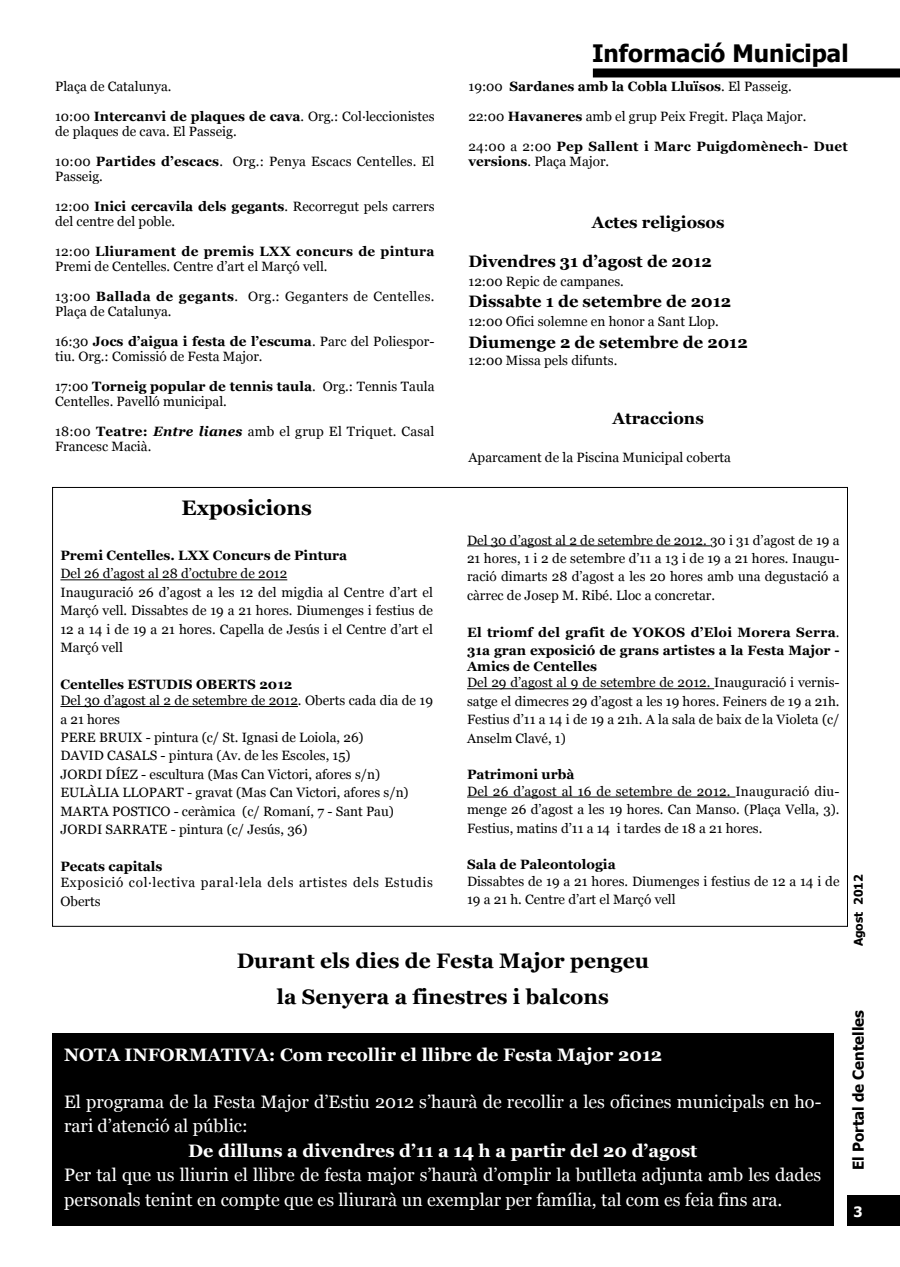
<style>
.page{position:relative;width:900px;height:1267px;background:#fff}
.page>*{position:absolute;margin:0;border:0;box-sizing:border-box;transform-origin:0 0}
.t1{font:700 24px "Tahoma";color:#000}
.t2{font:700 21px/36px "Georgia";color:#000;text-align:center}
.t3{font:18px "Georgia";color:#fff}
.t4{font:700 18px "Georgia";color:#fff}
.t5{font:700 16.5px "Georgia";color:#000}
.t6{font:700 15px "Tahoma";color:#000}
.t7{font:700 14.25px "Tahoma";color:#fff}
.t8{font:13.5px/18.5px "Georgia";color:#000}
.t9{font:700 13.5px/15px "Georgia";letter-spacing:.015em;color:#000}
.t10{font:13.5px/16.2px "Georgia";letter-spacing:.05em;color:#000}
.t11{font:13.5px/15px "Georgia";letter-spacing:.025em;color:#000}
.t12{font:700 12px "Tahoma";color:#000}
.s1{font-weight:700}
.s2{font-weight:700;font-style:italic}
.s3{font-weight:400}
</style>
<div class="page">
<div style="left:592px;top:68px;width:307px;height:9px;background:#000"></div>
<div style="left:847px;top:1194px;width:52px;height:31px;background:#000"></div>
<div style="left:52px;top:1033px;width:781px;height:192px;background:#000"></div>
<hr style="left:60px;top:579px;width:227px;height:1px;background:#000">
<hr style="left:60px;top:706px;width:238px;height:1px;background:#000">
<hr style="left:467px;top:545px;width:242px;height:1px;background:#000">
<hr style="left:467px;top:688px;width:247px;height:1px;background:#000">
<hr style="left:467px;top:796px;width:268px;height:1px;background:#000">
<p class="t8" style="left:55px;top:77px;width:118px">Plaça de Catalunya.</p>
<p class="t8" style="left:55px;top:109px;width:381px;line-height:15px">10:00 <span class="s1">Intercanvi de plaques de cava</span>. Org.: Col·leccionistes de plaques de cava. El Passeig.</p>
<p class="t8" style="left:55px;top:154px;width:381px;line-height:15px">10:00 <span class="s1">Partides d’escacs</span>. Org.: Penya Escacs Centelles. El<br>Passeig.</p>
<p class="t8" style="left:55px;top:199px;width:381px;line-height:15px">12:00 <span class="s1">Inici cercavila dels gegants</span>. Recorregut pels carrers del centre del poble.</p>
<p class="t8" style="left:55px;top:244px;width:381px;line-height:15px">12:00 <span class="s1">Lliurament de premis LXX concurs de pintura<br></span>Premi de Centelles. Centre d’art el Marçó vell.</p>
<p class="t11" style="left:55px;top:289px;width:381px">13:00 <span class="s1">Ballada de gegants</span>. Org.: Geganters de Centelles.<br>Plaça de Catalunya.</p>
<p class="t8" style="left:55px;top:334px;width:381px;line-height:15px">16:30 <span class="s1">Jocs d’aigua i festa de l’escuma</span>. Parc del Poliespor&shy;tiu. Org.: Comissió de Festa Major.</p>
<p class="t8" style="left:55px;top:379px;width:381px;line-height:15px">17:00 <span class="s1">Torneig popular de tennis taula</span>. Org.: Tennis Taula<br>Centelles. Pavelló municipal.</p>
<p class="t8" style="left:55px;top:424px;width:381px;line-height:15px">18:00 <span class="s1">Teatre:</span> <span class="s2">Entre lianes</span> amb el grup El Triquet. Casal<br>Francesc Macià.</p>
<p class="t2" style="left:182px;top:489px;width:132px">Exposicions</p>
<p class="t8" style="left:60px;top:546px;width:374px"><span class="s1">Premi Centelles. LXX Concurs de Pintura<br></span>Del 26 d’agost al 28 d’octubre de 2012<br>Inauguració 26 d’agost a les 12 del migdia al Centre d’art el Marçó vell. Dissabtes de 19 a 21 hores. Diumenges i festius de 12 a 14 i de 19 a 21 hores. Capella de Jesús i el Centre d’art el Marçó vell</p>
<p class="t8" style="left:60px;top:676px;width:374px;line-height:16.2px"><span class="s1">Centelles ESTUDIS OBERTS 2012<br></span>Del 30 d’agost al 2 de setembre de 2012. Oberts cada dia de 19</p>
<p class="t8" style="left:60px;top:709px;width:350px">a 21 hores<br>PERE BRUIX - pintura (c/ St. Ignasi de Loiola, 26)<br>DAVID CASALS - pintura (Av. de les Escoles, 15)<br>JORDI DÍEZ - escultura (Mas Can Victori, afores s/n)<br>EULÀLIA LLOPART - gravat (Mas Can Victori, afores s/n)<br>MARTA POSTICO - ceràmica (c/ Romaní, 7 - Sant Pau)<br>JORDI SARRATE - pintura (c/ Jesús, 36)</p>
<p class="t10" style="left:60px;top:858px;width:374px"><span class="s1">Pecats capitals<br></span>Exposició col·lectiva paral·lela dels artistes dels Estudis</p>
<p class="t8" style="left:60px;top:891px;width:42px">Oberts</p>
<p class="t1" style="left:592px;top:38px;width:258px">Informació Municipal</p>
<p class="t9" style="left:468px;top:79px;width:324px"><span class="s3">19:00</span> Sardanes amb la Cobla Lluïsos<span class="s3">. El Passeig.</span></p>
<p class="t8" style="left:468px;top:107px;width:339px">22:00 <span class="s1">Havaneres</span> amb el grup Peix Fregit. Plaça Major.</p>
<p class="t9" style="left:468px;top:139px;width:381px"><span class="s3">24:00 a 2:00</span> Pep Sallent i Marc Puigdomènech- Duet versions<span class="s3">. Plaça Major.</span></p>
<p class="t5" style="left:591px;top:212px;width:134px">Actes religiosos</p>
<p class="t5" style="left:468px;top:252px;width:245px">Divendres 31 d’agost de 2012</p>
<p class="t8" style="left:468px;top:272px;width:157px">12:00 Repic de campanes.</p>
<p class="t5" style="left:468px;top:292px;width:264px">Dissabte 1 de setembre de 2012</p>
<p class="t8" style="left:468px;top:312px;width:252px">12:00 Ofici solemne en honor a Sant Llop.</p>
<p class="t5" style="left:468px;top:333px;width:280px">Diumenge 2 de setembre de 2012</p>
<p class="t8" style="left:468px;top:351px;width:150px">12:00 Missa pels difunts.</p>
<p class="t5" style="left:612px;top:409px;width:93px">Atraccions</p>
<p class="t8" style="left:468px;top:448px;width:264px">Aparcament de la Piscina Municipal coberta</p>
<p class="t8" style="left:467px;top:530px;width:374px;text-align:justify">Del 30 d’agost al 2 de setembre de 2012. 30 i 31 d’agost de 19 a 21 hores, 1 i 2 de setembre d’11 a 13 i de 19 a 21 hores. Inaugu&shy;ració dimarts 28 d’agost a les 20 hores amb una degustació a càrrec de Josep M. Ribé. Lloc a concretar.</p>
<p class="t9" style="left:467px;top:622px;width:374px;line-height:18.5px">El triomf del grafit de YOKOS d’Eloi Morera Serra<span class="s3">.<br></span>31a gran exposició de grans artistes a la Festa Major -</p>
<p class="t8" style="left:467px;top:658px;width:374px;line-height:16.2px"><span class="s1">Amics de Centelles<br></span>Del 29 d’agost al 9 de setembre de 2012. Inauguració i vernis-</p>
<p class="t8" style="left:467px;top:692px;width:374px;text-align:justify">satge el dimecres 29 d’agost a les 19 hores. Feiners de 19 a 21h.<br>Festius d’11 a 14 i de 19 a 21h. A la sala de baix de la Violeta (c/ Anselm Clavé, 1)</p>
<p class="t8" style="left:467px;top:766px;width:374px;line-height:16.2px"><span class="s1">Patrimoni urbà<br></span>Del 26 d’agost al 16 de setembre de 2012. Inauguració diu-</p>
<p class="t8" style="left:467px;top:800px;width:374px">menge 26 d’agost a les 19 hores. Can Manso. (Plaça Vella, 3).<br>Festius, matins d’11 a 14 i tardes de 18 a 21 hores.</p>
<p class="t8" style="left:467px;top:856px;width:374px;line-height:16.2px"><span class="s1">Sala de Paleontologia<br></span>Dissabtes de 19 a 21 hores. Diumenges i festius de 12 a 14 i de</p>
<p class="t8" style="left:467px;top:890px;width:210px">19 a 21 h. Centre d’art el Marçó vell</p>
<p class="t12" style="left:850px;top:946px;width:73px;rotate:-90deg">Agost 2012</p>
<p class="t2" style="left:236px;top:942px;width:413px">Durant els dies de Festa Major pengeu la Senyera a finestres i balcons</p>
<p class="t4" style="left:64px;top:1045px;width:599px">NOTA INFORMATIVA: Com recollir el llibre de Festa Major 2012</p>
<p class="t3" style="left:64px;top:1091px;width:758px">El programa de la Festa Major d’Estiu 2012 s’haurà de recollir a les oficines municipals en ho-</p>
<p class="t3" style="left:64px;top:1115px;width:185px">rari d’atenció al públic:</p>
<p class="t4" style="left:188px;top:1140px;width:510px">De dilluns a divendres d’11 a 14 h a partir del 20 d’agost</p>
<p class="t3" style="left:64px;top:1164px;width:758px">Per tal que us lliurin el llibre de festa major s’haurà d’omplir la butlleta adjunta amb les dades</p>
<p class="t3" style="left:64px;top:1189px;width:719px">personals tenint en compte que es lliurarà un exemplar per família, tal com es feia fins ara.</p>
<p class="t6" style="left:848px;top:1170px;width:161px;rotate:-90deg">El Portal de Centelles</p>
<p class="t7" style="left:853px;top:1203px;width:11px">3</p>
</div>
